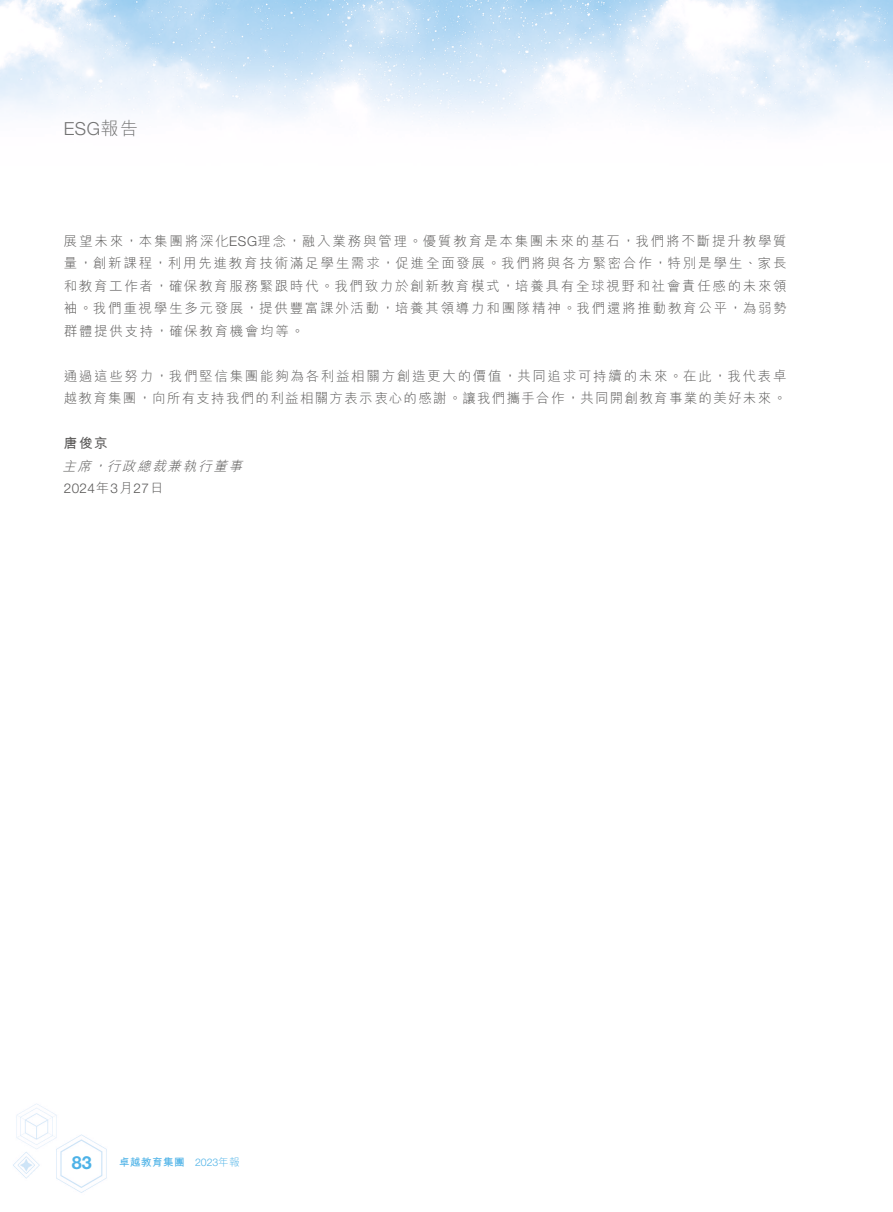
<style>
.page{position:relative;width:893px;height:1212px;background:#fff}
.page>*{position:absolute;margin:0;border:0;box-sizing:border-box;transform-origin:0 0}
.t1{font:300 18px "Helvetica Neue LT Std";color:#727272}
.t2{font:700 18px "Helvetica Neue LT Std";color:#4db2e7}
.t3{font:300 13.5px/22.5px "M Hei HK";letter-spacing:.125em;color:#595857;text-align:justify}
.t4{font:300 13.5px/22.5px "M Hei HK";letter-spacing:.095em;color:#595857}
.t5{font:italic 300 13.5px "M Hei HK";color:#595857}
.t6{font:300 13.5px "Helvetica Neue LT Std";letter-spacing:.03em;color:#595857}
.t7{font:700 13.5px "M Hei HK";color:#595857}
.t8{font:300 10.5px "Helvetica Neue LT Std";color:#4db2e7}
.t9{font:700 10.5px "M Hei HK";letter-spacing:.05em;color:#4db2e7}
.s1{font-family:"M Hei HK"}
.s2{font-family:"Helvetica Neue LT Std"}
</style>
<div class="page">
<img style="left:0;top:0;width:893px;height:1193px">
<h1 class="t1" style="left:64px;top:117px;width:76px">ESG<span class="s1">報告</span></h1>
<p class="t3" style="left:64px;top:230px;width:725px">展望未來，本集團將深化<span class="s2">ESG</span>理念，融入業務與管理。優質教育是本集團未來的基石，我們將不斷提升教學質量，創新課程，利用先進教育技術滿足學生需求，促進全面發展。我們將與各方緊密合作，特別是學生、家長和教育工作者，確保教育服務緊跟時代。我們致力於創新教育模式，培養具有全球視野和社會責任感的未來領袖。我們重視學生多元發展，提供豐富課外活動，培養其領導力和團隊精神。我們還將推動教育公平，為弱勢群體提供支持，確保教育機會均等。</p>
<p class="t4" style="left:64px;top:365px;width:724px">通過這些努力，我們堅信集團能夠為各利益相關方創造更大的價值，共同追求可持續的未來。在此，我代表卓越教育集團，向所有支持我們的利益相關方表示衷心的感謝。讓我們攜手合作，共同開創教育事業的美好未來。</p>
<p class="t7" style="left:64px;top:434px;width:45px">唐俊京</p>
<p class="t5" style="left:107px;top:459px;width:140px">行政總裁兼執行董事</p>
<p class="t5" style="left:62px;top:459px;width:49px">主席，</p>
<p class="t6" style="left:64px;top:480px;width:101px">2024<span class="s1">年</span>3<span class="s1">月</span>27<span class="s1">日</span></p>
<h1 class="t2" style="left:72px;top:1151px;width:21px">83</h1>
<p class="t9" style="left:119px;top:1155px;width:67px">卓越教育集團</p>
<p class="t8" style="left:195px;top:1156px;width:46px">2023<span class="s1">年報</span></p>
</div>
